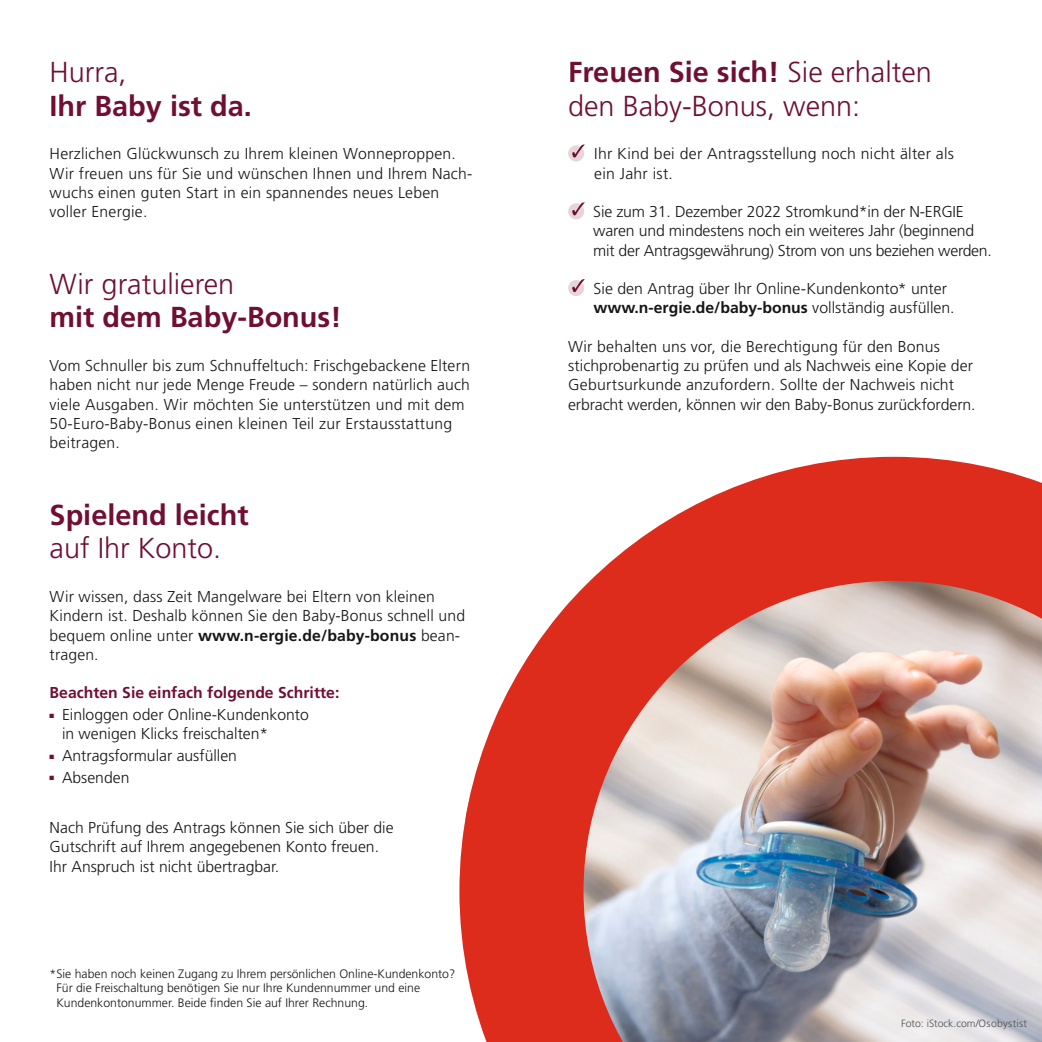
<style>
.page{position:relative;width:1042px;height:1042px;background:#fff}
.page>*{position:absolute;margin:0;border:0;box-sizing:border-box;transform-origin:0 0}
.t1{font:300 28.88px/33.2px "Frutiger";color:#710f32}
.t2{font:700 28.88px "Frutiger";color:#710f32}
.t3{font:300 15.75px/19.2px "Frutiger";letter-spacing:.01em;color:#151616}
.t4{font:300 15.75px/19.2px "Frutiger";letter-spacing:-.01em;color:#151616}
.t5{font:700 15.75px "Frutiger";color:#710f32}
.t6{font:300 12.25px/14.2px "Frutiger";color:#151616}
.t7{font:300 10.5px "Frutiger";color:#4e4e4d}
.s1{font-weight:700}
</style>
<div class="page">
<img style="left:459px;top:457px;width:583px;height:585px">
<div style="left:568px;top:145px;width:16px;height:16px;background:#e7d6d8;border-radius:50%"></div>
<svg style="left:572px;top:144px;width:13px;height:13px"></svg>
<div style="left:568px;top:203px;width:16px;height:16px;background:#e7d6d8;border-radius:50%"></div>
<svg style="left:572px;top:202px;width:13px;height:13px"></svg>
<div style="left:568px;top:280px;width:16px;height:16px;background:#e7d6d8;border-radius:50%"></div>
<svg style="left:572px;top:279px;width:13px;height:13px"></svg>
<h1 class="t1" style="left:50px;top:56px;width:79px">Hurra,</h1>
<h1 class="t2" style="left:50px;top:89px;width:204px">Ihr Baby ist da.</h1>
<p class="t3" style="left:50px;top:144px;width:424px">Herzlichen Glückwunsch zu Ihrem kleinen Wonneproppen.<br>Wir freuen uns für Sie und wünschen Ihnen und Ihrem Nach&shy;wuchs einen guten Start in ein spannendes neues Leben voller Energie.</p>
<h1 class="t1" style="left:50px;top:268px;width:186px">Wir gratulieren</h1>
<h1 class="t2" style="left:50px;top:300px;width:293px">mit dem Baby-Bonus!</h1>
<p class="t3" style="left:50px;top:356px;width:422px">Vom Schnuller bis zum Schnuffeltuch: Frischgebackene Eltern haben nicht nur jede Menge Freude – sondern natürlich auch viele Ausgaben. Wir möchten Sie unterstützen und mit dem 50-Euro-Baby-Bonus einen kleinen Teil zur Erstausstattung beitragen.</p>
<h1 class="t2" style="left:50px;top:498px;width:200px">Spielend leicht</h1>
<h1 class="t1" style="left:50px;top:532px;width:173px">auf Ihr Konto.</h1>
<p class="t3" style="left:50px;top:587px;width:417px">Wir wissen, dass Zeit Mangelware bei Eltern von kleinen Kindern ist. Deshalb können Sie den Baby-Bonus schnell und bequem online unter <span class="s1">www.n-ergie.de/baby-bonus</span> bean&shy;tragen.</p>
<p class="t5" style="left:50px;top:684px;width:291px">Beachten Sie einfach folgende Schritte:</p>
<p class="t3" style="left:62px;top:705px;width:248px;text-indent:-12px"><sup>■</sup> Einloggen oder Online-Kundenkonto in wenigen Klicks freischalten*</p>
<p class="t3" style="left:50px;top:746px;width:189px"><sup>■</sup> Antragsformular ausfüllen</p>
<p class="t3" style="left:50px;top:768px;width:81px"><sup>■</sup> Absenden</p>
<p class="t3" style="left:50px;top:818px;width:345px">Nach Prüfung des Antrags können Sie sich über die<br>Gutschrift auf Ihrem angegebenen Konto freuen.<br>Ihr Anspruch ist nicht übertragbar.</p>
<p class="t6" style="left:56px;top:967px;width:400px;text-indent:-7px">*Sie haben noch keinen Zugang zu Ihrem persönlichen Online-Kundenkonto?<br>Für die Freischaltung benötigen Sie nur Ihre Kundennummer und eine<br>Kundenkontonummer. Beide finden Sie auf Ihrer Rechnung.</p>
<h1 class="t1" style="left:568px;top:56px;width:365px"><span class="s1">Freuen Sie sich!</span> Sie erhalten den Baby-Bonus, wenn:</h1>
<p class="t3" style="left:594px;top:144px;width:361px">Ihr Kind bei der Antragsstellung noch nicht älter als ein Jahr ist.</p>
<p class="t4" style="left:593px;top:202px;width:400px">Sie zum 31. Dezember 2022 Stromkund*in der N-ERGIE waren und mindestens noch ein weiteres Jahr (beginnend mit der Antragsgewährung) Strom von uns beziehen werden.</p>
<p class="t3" style="left:593px;top:279px;width:363px">Sie den Antrag über Ihr Online-Kundenkonto* unter <span class="s1">www.n-ergie.de/baby-bonus</span> vollständig ausfüllen.</p>
<p class="t3" style="left:568px;top:337px;width:409px">Wir behalten uns vor, die Berechtigung für den Bonus stichprobenartig zu prüfen und als Nachweis eine Kopie der Geburtsurkunde anzufordern. Sollte der Nachweis nicht erbracht werden, können wir den Baby-Bonus zurückfordern.</p>
<p class="t7" style="left:901px;top:1017px;width:128px">Foto: iStock.com/Osobystist</p>
</div>
